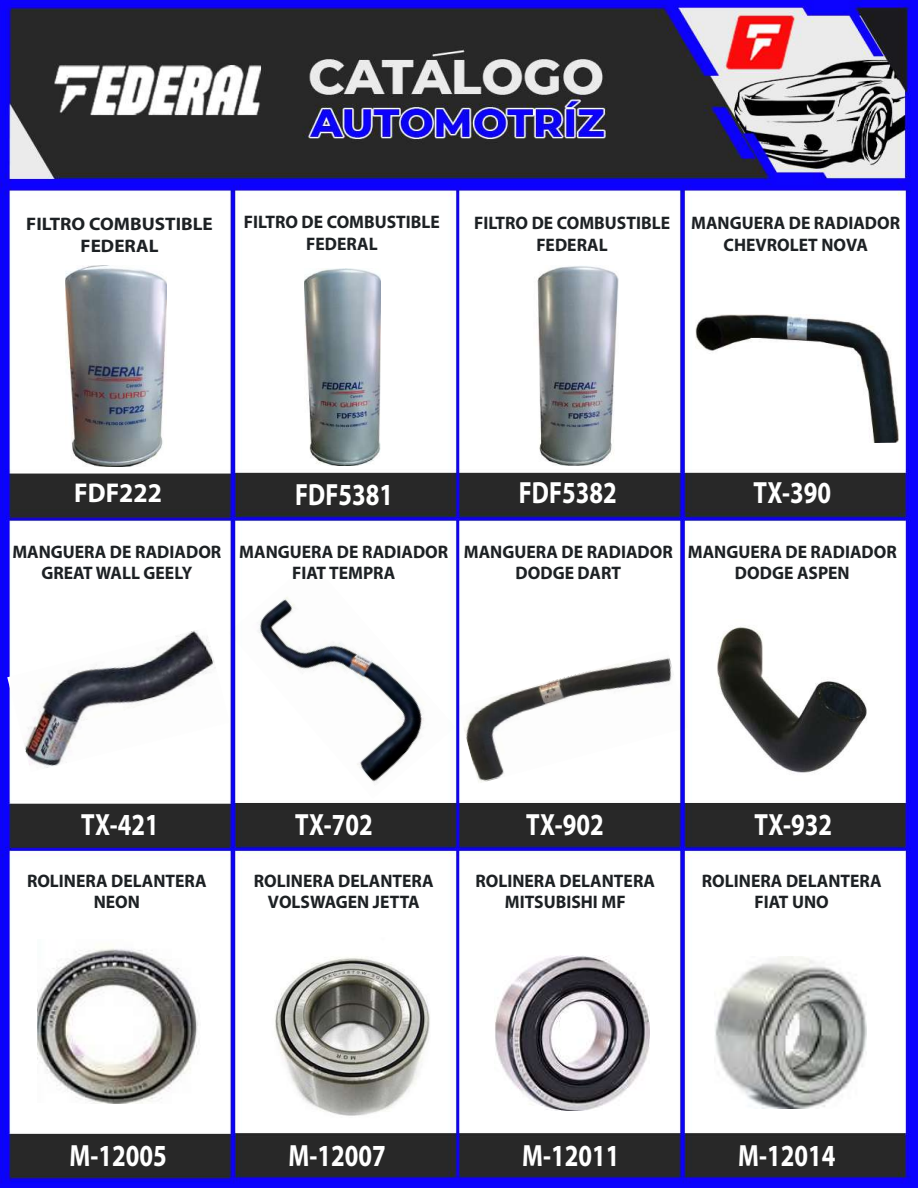
<style>
.page{position:relative;width:918px;height:1188px;background:#fff}
.page>*{position:absolute;margin:0;border:0;box-sizing:border-box;transform-origin:0 0}
.t1{font:30.75px "Myriad Variable Concept";letter-spacing:.195em;color:#fff;scale:.8 1}
.t2{font:27.3px "Myriad Variable Concept";letter-spacing:.21em;color:#fff;scale:.94 1}
.t3{font:18.15px/21.8px "Myriad Variable Concept";letter-spacing:.23em;color:#1d2124;text-align:center}
.t4{font:18.15px/21.8px "Myriad Variable Concept";letter-spacing:.21em;color:#1d2124;text-align:center}
.t5{font:18.15px/21.8px "Myriad Variable Concept";letter-spacing:.25em;color:#1d2124;text-align:center}
.t6{font:18.15px/21.8px "Myriad Variable Concept";letter-spacing:.26em;color:#1d2124;text-align:center}
.t7{font:18.15px/21.8px "Myriad Variable Concept";letter-spacing:.23em;color:#1d2124;text-align:center;scale:1.06 1}
</style>
<div class="page">
<img style="left:0;top:0;width:918px;height:1188px">
<img style="left:65px;top:265px;width:102px;height:202px">
<img style="left:304px;top:269px;width:76px;height:197px">
<img style="left:534px;top:265px;width:85px;height:201px">
<img style="left:695px;top:315px;width:203px;height:128px">
<img style="left:7px;top:628px;width:221px;height:144px">
<img style="left:228px;top:561px;width:227px;height:238px">
<img style="left:458px;top:650px;width:230px;height:134px">
<img style="left:712px;top:619px;width:161px;height:161px">
<img style="left:38px;top:940px;width:163px;height:164px">
<img style="left:269px;top:925px;width:161px;height:193px">
<img style="left:495px;top:955px;width:155px;height:155px">
<img style="left:714px;top:957px;width:152px;height:151px">
<p class="t7" style="left:26px;top:213px;width:174px">FILTRO COMBUSTIBLE<br>FEDERAL</p>
<p class="t3" style="left:244px;top:211px;width:194px">FILTRO DE COMBUSTIBLE<br>FEDERAL</p>
<p class="t3" style="left:474px;top:212px;width:194px">FILTRO DE COMBUSTIBLE<br>FEDERAL</p>
<p class="t3" style="left:691px;top:212px;width:207px">MANGUERA DE RADIADOR<br>CHEVROLET NOVA</p>
<h2 class="t2" style="left:74px;top:477px;width:90px">FDF222</h2>
<p class="t3" style="left:12px;top:541px;width:207px">MANGUERA DE RADIADOR<br>GREAT WALL GEELY</p>
<h1 class="t1" style="left:295px;top:477px;width:118px">FDF5381</h1>
<h1 class="t1" style="left:519px;top:475px;width:118px">FDF5382</h1>
<h1 class="t1" style="left:753px;top:475px;width:93px">TX-390</h1>
<p class="t3" style="left:239px;top:541px;width:207px">MANGUERA DE RADIADOR<br>FIAT TEMPRA</p>
<p class="t6" style="left:464px;top:541px;width:207px">MANGUERA DE RADIADOR<br>DODGE DART</p>
<p class="t5" style="left:688px;top:541px;width:207px">MANGUERA DE RADIADOR<br>DODGE ASPEN</p>
<h1 class="t1" style="left:81px;top:807px;width:93px">TX-421</h1>
<h1 class="t1" style="left:295px;top:807px;width:93px">TX-702</h1>
<h1 class="t1" style="left:526px;top:807px;width:93px">TX-902</h1>
<h1 class="t1" style="left:755px;top:807px;width:93px">TX-932</h1>
<p class="t3" style="left:27px;top:870px;width:177px">ROLINERA DELANTERA<br>NEON</p>
<p class="t4" style="left:254px;top:870px;width:177px">ROLINERA DELANTERA<br>VOLSWAGEN JETTA</p>
<p class="t3" style="left:475px;top:870px;width:177px">ROLINERA DELANTERA<br>MITSUBISHIMF</p>
<p class="t3" style="left:702px;top:870px;width:177px">ROLINERA DELANTERA<br>FIAT UNO</p>
<h1 class="t1" style="left:70px;top:1138px;width:117px">M-12005</h1>
<h1 class="t1" style="left:289px;top:1138px;width:117px">M-12007</h1>
<h1 class="t1" style="left:522px;top:1138px;width:117px">M-12011</h1>
<h1 class="t1" style="left:738px;top:1138px;width:117px">M-12014</h1>
</div>
